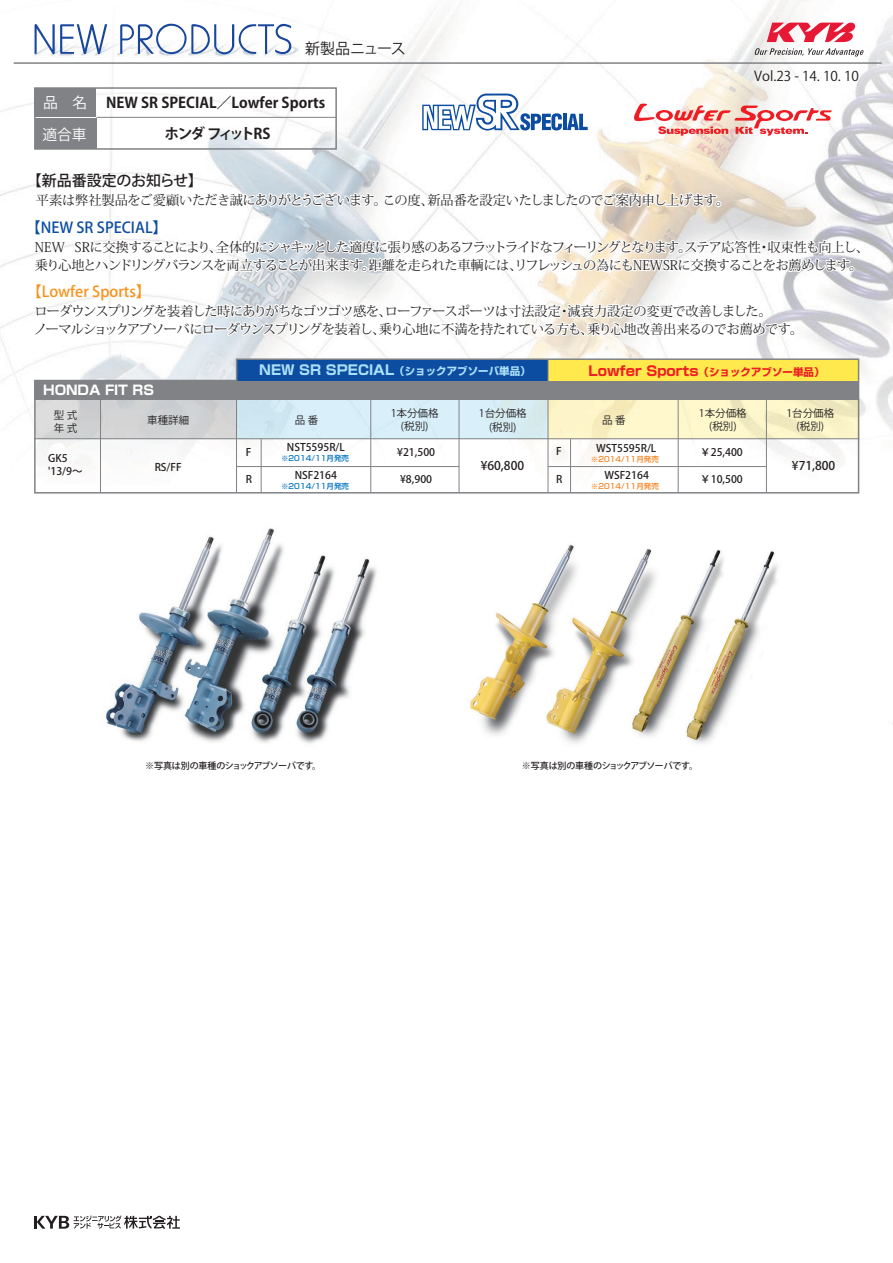
<style>
.page{position:relative;width:893px;height:1263px;background:#fff}
.page>*{position:absolute;margin:0;border:0;box-sizing:border-box;transform-origin:0 0}
.t1{font:500 15px "Koz Go Pro";color:#0d4da1}
.t2{font:500 15px "Koz Go Pro";color:#f7931d}
.t3{font:500 15px "Koz Go Pro";color:#231f20}
.t4{font:15px "Koz Go Pro";letter-spacing:-.04em;color:#231f20}
.t5{font:14.85px "Koz Go Pro";color:#fff}
.t6{font:700 14.7px "Koz Go Pro";color:#231f20}
.t7{font:700 14.7px "Koz Go Pro";letter-spacing:-.12em;color:#231f20}
.t8{font:700 13.5px "Shin Go";color:#ee1d23}
.t9{font:13.5px "Koz Go Pro";color:#231f20}
.t10{font:13.2px/18px "Koz Min Pr 6 N";letter-spacing:-.06em;color:#231f20}
.t11{font:13.2px "Koz Min Pr 6 N";letter-spacing:-.035em;color:#231f20}
.t12{font:700 13.2px "Shin Go";color:#fff}
.t13{font:500 12px "Koz Go Pr 6 N";color:#231f20}
.t14{font:500 10.5px/13.5px "Koz Go Pr 6 N";color:#231f20}
.t15{font:10.5px/13.5px "Koz Go Pr 6 N";color:#231f20;text-align:center}
.t16{font:700 10.5px "Shin Go";color:#aae0f9}
.t17{font:500 9px "Koz Go Pr 6 N";letter-spacing:-.04em;color:#231f20}
.t18{font:500 7.5px "Shin Go";color:#0072bc}
.t19{font:500 7.5px "Shin Go";color:#f58220}
.s1{font-size:13.5px}
.s2{font-size:10.5px}
</style>
<div class="page">
<img style="left:0;top:0;width:893px;height:725px">
<img style="left:61px;top:504px;width:358px;height:240px">
<img style="left:450px;top:507px;width:350px;height:237px">
<svg style="left:33px;top:381px;width:827px;height:113px"></svg>
<hr style="left:34px;top:438px;width:825px;height:1px;background:#808285">
<hr style="left:237px;top:466px;width:222px;height:1px;background:#808285">
<hr style="left:236px;top:386px;width:1px;height:106px;background:#808285">
<hr style="left:548px;top:359px;width:1px;height:133px;background:#808285">
<hr style="left:548px;top:466px;width:218px;height:1px;background:#808285">
<div style="left:35px;top:88px;width:61px;height:28px;background:#808285"></div>
<div style="left:35px;top:118px;width:61px;height:31px;background:#808285"></div>
<svg style="left:422px;top:94px;width:166px;height:37px"></svg>
<svg style="left:634px;top:103px;width:198px;height:33px"></svg>
<svg style="left:32px;top:172px;width:830px;height:209px"></svg>
<div style="left:34px;top:87px;width:303px;height:63px;border:2px solid #808285"></div>
<hr style="left:96px;top:117px;width:240px;height:1px;background:#808285">
<svg style="left:34px;top:1215px;width:146px;height:13px"></svg>
<svg style="left:767px;top:23px;width:89px;height:19px"></svg>
<svg style="left:755px;top:48px;width:108px;height:9px"></svg>
<svg style="left:35px;top:24px;width:72px;height:30px"></svg>
<svg style="left:120px;top:24px;width:171px;height:30px"></svg>
<hr style="left:14px;top:62px;width:868px;height:2px;background:#808285">
<p class="t5" style="left:43px;top:93px;width:46px">品　名</p>
<p class="t4" style="left:305px;top:39px;width:102px">新製品ニュース</p>
<p class="t6" style="left:106px;top:93px;width:220px">NEW SR SPECIAL／Lowfer Sports</p>
<p class="t5" style="left:42px;top:124px;width:46px">適合車</p>
<p class="t7" style="left:164px;top:124px;width:108px">ホンダ フィットRS</p>
<p class="t9" style="left:754px;top:68px;width:106px">Vol.23 - 14. 10. 10</p>
<p class="t3" style="left:27px;top:171px;width:177px">【新品番設定のお知らせ】</p>
<p class="t11" style="left:36px;top:193px;width:695px">平素は弊社製品をご愛顧いただき誠にありがとうございます。この度、新品番を設定いたしましたのでご案内申し上げます。</p>
<p class="t10" style="left:35px;top:238px;width:835px">NEW SRに交換することにより、全体的にシャキッとした適度に張り感のあるフラットライドなフィーリングとなります。ステア応答性・収束性も向上し、乗り心地とハンドリングバランスを両立することが出来ます。距離を走られた車輌には、リフレッシュの為にもNEWSRに交換することをお薦めします。</p>
<p class="t10" style="left:34px;top:302px;width:771px">ローダウンスプリングを装着した時にありがちなゴツゴツ感を、ローファースポーツは寸法設定・減衰力設定の変更で改善しました。<br>ノーマルショックアブソーバにローダウンスプリングを装着し、乗り心地に不満を持たれている方も、乗り心地改善出来るのでお薦めです。</p>
<p class="t1" style="left:26px;top:218px;width:143px">【NEW SR SPECIAL】</p>
<p class="t2" style="left:27px;top:282px;width:125px">【Lowfer Sports】</p>
<p class="t12" style="left:43px;top:381px;width:112px">HONDA FIT RS</p>
<p class="t15" style="left:54px;top:408px;width:25px;text-align:left">型 式年 式</p>
<p class="t14" style="left:48px;top:451px;width:36px">GK5 '13/9～</p>
<p class="t15" style="left:147px;top:414px;width:43px">車種詳細</p>
<p class="t14" style="left:155px;top:460px;width:28px">RS/FF</p>
<p class="t16" style="left:259px;top:364px;width:273px"><span class="s1">NEW SR SPECIAL</span>（ショックアブソーバ単品）</p>
<p class="t8" style="left:589px;top:362px;width:237px">Lowfer Sports<span class="s2">（ショックアブソー単品）</span></p>
<p class="t14" style="left:246px;top:446px;width:7px">F</p>
<p class="t14" style="left:246px;top:473px;width:8px">R</p>
<p class="t15" style="left:295px;top:413px;width:25px">品 番</p>
<p class="t15" style="left:391px;top:406px;width:49px">1本分価格(税別)</p>
<p class="t15" style="left:479px;top:407px;width:49px">1台分価格(税別)</p>
<p class="t14" style="left:287px;top:441px;width:59px">NST5595R/L</p>
<p class="t14" style="left:397px;top:446px;width:39px">¥21,500</p>
<p class="t18" style="left:281px;top:454px;width:69px">※2014/11月発売</p>
<p class="t18" style="left:281px;top:481px;width:69px">※2014/11月発売</p>
<p class="t13" style="left:481px;top:458px;width:45px">¥60,800</p>
<p class="t14" style="left:295px;top:469px;width:44px">NSF2164</p>
<p class="t14" style="left:400px;top:473px;width:34px">¥8,900</p>
<p class="t14" style="left:556px;top:444px;width:7px">F</p>
<p class="t14" style="left:556px;top:473px;width:8px">R</p>
<p class="t15" style="left:602px;top:413px;width:25px">品 番</p>
<p class="t15" style="left:699px;top:406px;width:49px">1本分価格(税別)</p>
<p class="t15" style="left:786px;top:406px;width:49px">1台分価格(税別)</p>
<p class="t14" style="left:596px;top:442px;width:62px">WST5595R/L</p>
<p class="t14" style="left:604px;top:469px;width:46px">WSF2164</p>
<p class="t19" style="left:591px;top:454px;width:69px">※2014/11月発売</p>
<p class="t19" style="left:591px;top:481px;width:69px">※2014/11月発売</p>
<p class="t14" style="left:700px;top:446px;width:44px">￥25,400</p>
<p class="t14" style="left:700px;top:473px;width:44px">￥10,500</p>
<p class="t13" style="left:792px;top:459px;width:45px">¥71,800</p>
<p class="t17" style="left:145px;top:761px;width:178px">※写真は別の車種のショックアブソーバです。</p>
<p class="t17" style="left:522px;top:761px;width:178px">※写真は別の車種のショックアブソーバです。</p>
</div>
